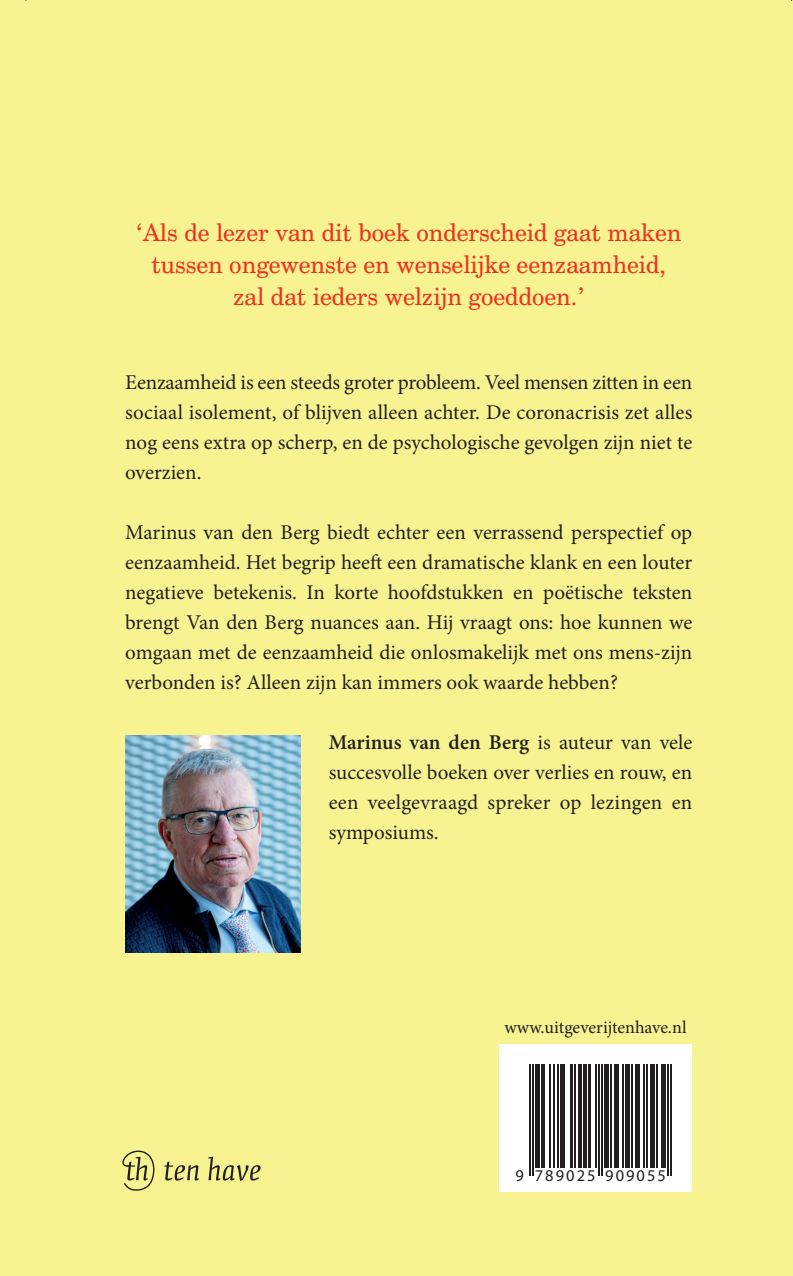
<style>
.page{position:relative;width:793px;height:1276px;background:#fff}
.page>*{position:absolute;margin:0;border:0;box-sizing:border-box;transform-origin:0 0}
.t1{font:24px/32px "Century Schoolbook BT";color:#ef3122;text-align:center}
.t2{font:21px/30px "Minion Pro";color:#231f20;text-align:justify}
.t3{font:18px "Minion Pro";color:#231f20}
.t4{font:16.4px "Myriad Pro";letter-spacing:.125em;color:#231f20}
.s1{font-weight:600}
</style>
<div class="page">
<div style="left:0;top:1px;width:793px;height:1274px;background:#f8f391"></div>
<div style="left:499px;top:1044px;width:193px;height:147px;background:#fff"></div>
<hr style="left:529px;top:1064px;width:2px;height:111px;background:#231f20">
<hr style="left:532px;top:1064px;width:2px;height:111px;background:#231f20">
<div style="left:535px;top:1064px;width:5px;height:104px;background:#231f20"></div>
<hr style="left:541px;top:1064px;width:3px;height:104px;background:#231f20">
<hr style="left:549px;top:1064px;width:1px;height:104px;background:#231f20">
<hr style="left:553px;top:1064px;width:2px;height:104px;background:#231f20">
<hr style="left:558px;top:1064px;width:1px;height:104px;background:#231f20">
<hr style="left:561px;top:1064px;width:4px;height:104px;background:#231f20">
<hr style="left:570px;top:1064px;width:3px;height:104px;background:#231f20">
<hr style="left:574px;top:1064px;width:2px;height:104px;background:#231f20">
<hr style="left:578px;top:1064px;width:3px;height:104px;background:#231f20">
<hr style="left:583px;top:1064px;width:3px;height:104px;background:#231f20">
<hr style="left:587px;top:1064px;width:3px;height:104px;background:#231f20">
<hr style="left:595px;top:1064px;width:1px;height:104px;background:#231f20">
<hr style="left:598px;top:1064px;width:1px;height:111px;background:#231f20">
<hr style="left:601px;top:1064px;width:1px;height:111px;background:#231f20">
<hr style="left:604px;top:1064px;width:4px;height:104px;background:#231f20">
<hr style="left:610px;top:1064px;width:1px;height:104px;background:#231f20">
<div style="left:614px;top:1064px;width:5px;height:104px;background:#231f20"></div>
<hr style="left:622px;top:1064px;width:1px;height:104px;background:#231f20">
<hr style="left:625px;top:1064px;width:4px;height:104px;background:#231f20">
<hr style="left:631px;top:1064px;width:1px;height:104px;background:#231f20">
<div style="left:635px;top:1064px;width:5px;height:104px;background:#231f20"></div>
<hr style="left:643px;top:1064px;width:1px;height:104px;background:#231f20">
<hr style="left:646px;top:1064px;width:1px;height:104px;background:#231f20">
<div style="left:650px;top:1064px;width:5px;height:104px;background:#231f20"></div>
<hr style="left:656px;top:1064px;width:2px;height:104px;background:#231f20">
<hr style="left:661px;top:1064px;width:4px;height:104px;background:#231f20">
<hr style="left:667px;top:1064px;width:1px;height:111px;background:#231f20">
<hr style="left:670px;top:1064px;width:1px;height:111px;background:#231f20">
<svg style="left:122px;top:1150px;width:32px;height:40px"></svg>
<svg style="left:164px;top:1161px;width:35px;height:19px"></svg>
<svg style="left:208px;top:1156px;width:53px;height:24px"></svg>
<img style="left:125px;top:735px;width:175px;height:217px">
<p class="t1" style="left:136px;top:216px;width:547px">‘Als de lezer van dit boek onderscheid gaat maken tussen ongewenste en wenselijke eenzaamheid, zal dat ieders welzijn goeddoen.’</p>
<p class="t2" style="left:125px;top:367px;width:568px">Eenzaamheid is een steeds groter probleem. Veel mensen zitten in een sociaal isolement, of blijven alleen achter. De coronacrisis zet alles nog eens extra op scherp, en de psychologische gevolgen zijn niet te overzien.</p>
<p class="t2" style="left:125px;top:517px;width:569px">Marinus van den Berg biedt echter een verrassend perspectief op eenzaamheid. Het begrip heeft een dramatische klank en een louter negatieve betekenis. In korte hoofdstukken en poëtische teksten brengt Van den Berg nuances aan. Hij vraagt ons: hoe kunnen we omgaan met de eenzaamheid die onlosmakelijk met ons mens-zijn verbonden is? Alleen zijn kan immers ook waarde hebben?</p>
<p class="t2" style="left:329px;top:727px;width:365px"><span class="s1">Marinus van den Berg</span> is auteur van vele succesvolle boeken over verlies en rouw, en een veelgevraagd spreker op lezingen en symposiums.</p>
<p class="t3" style="left:504px;top:1015px;width:184px">www.uitgeverijtenhave.nl</p>
<p class="t4" style="left:515px;top:1164px;width:152px">9 789025 909055</p>
</div>
